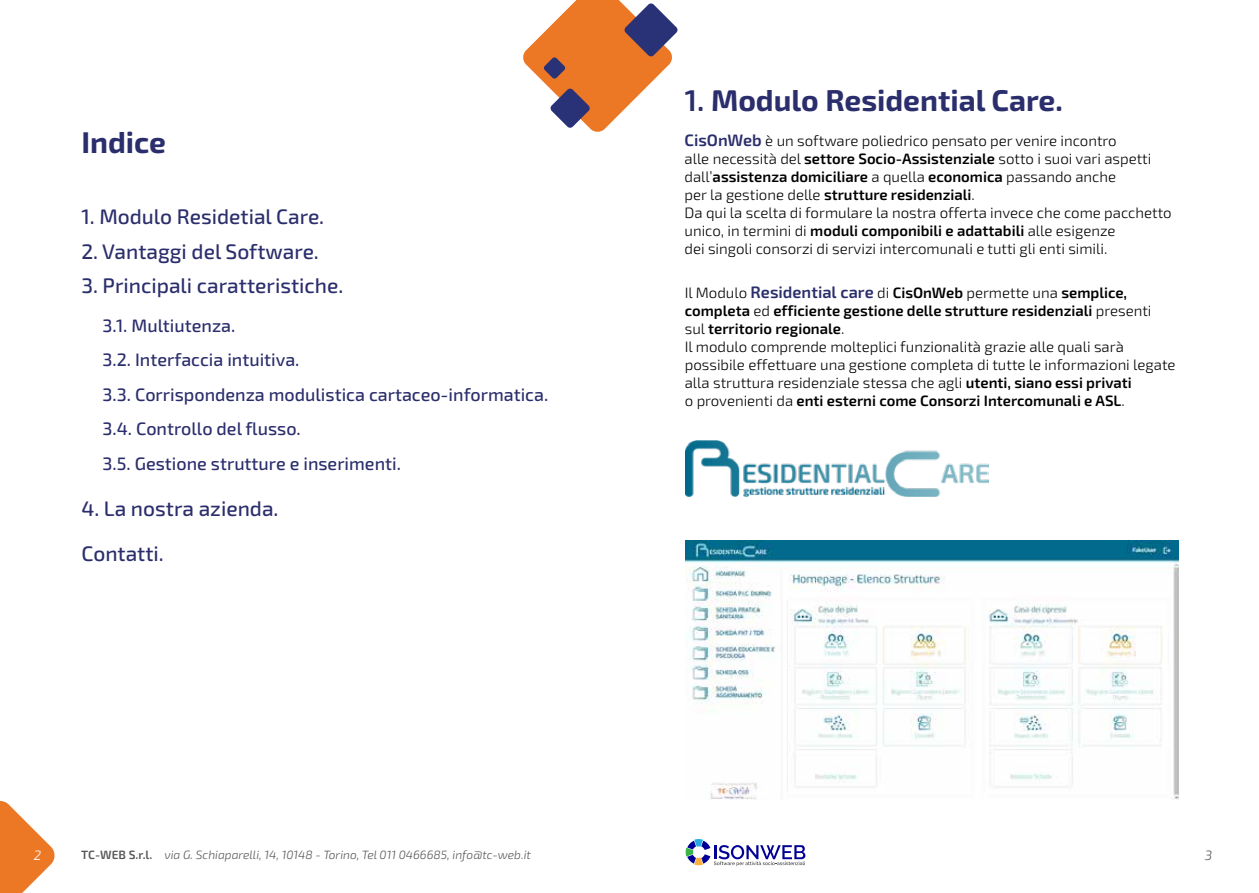
<style>
.page{position:relative;width:1259px;height:893px;background:#fff}
.page>*{position:absolute;margin:0;border:0;box-sizing:border-box;transform-origin:0 0}
.t1{font:700 30px "Exo 2";color:#2b2e6c}
.t2{font:500 21px/45px "Exo 2";color:#2b2e6c}
.t3{font:500 18px/34.5px "Exo 2";color:#2b2e6c}
.t4{font:300 15px/18px "Exo 2";color:#000}
.t5{font:italic 300 13.5px "Exo 2";color:#fff}
.t6{font:italic 300 13.5px "Exo 2";color:#575756}
.t7{font:italic 300 12px "Exo 2";color:#575756}
.s1{font-weight:600}
.s2{font-weight:600;font-size:16.5px;color:#2b2e6c}
.s3{font-weight:600;font-style:normal}
</style>
<div class="page">
<svg style="left:0;top:801px;width:55px;height:92px"></svg>
<svg style="left:685px;top:839px;width:120px;height:27px"></svg>
<svg style="left:523px;top:0;width:155px;height:132px"></svg>
<img style="left:685px;top:540px;width:493px;height:259px">
<img style="left:685px;top:440px;width:303px;height:57px">
<h1 class="t1" style="left:81px;top:124px;width:86px">Indice</h1>
<h2 class="t2" style="left:81px;top:195px;width:244px">1. Modulo Residetial Care.</h2>
<h2 class="t2" style="left:81px;top:229px;width:239px">2. Vantaggi del Software.</h2>
<h2 class="t2" style="left:81px;top:264px;width:263px">3. Principali caratteristiche.</h2>
<p class="t3" style="left:103px;top:308px;width:447px">3.1. Multiutenza.<br>3.2. Interfaccia intuitiva.<br>3.3. Corrispondenza modulistica cartaceo-informatica.<br>3.4. Controllo del flusso.<br>3.5. Gestione strutture e inserimenti.</p>
<h2 class="t2" style="left:81px;top:487px;width:199px">4. La nostra azienda.<br>Contatti.</h2>
<h1 class="t1" style="left:685px;top:83px;width:379px"><span class="s1">1.</span> Modulo Residential Care.</h1>
<p class="t4" style="left:684px;top:132px;width:489px"><span class="s2">CisOnWeb</span> è un software poliedrico pensato per venire incontro<br>alle necessità del <span class="s1">settore Socio-Assistenziale</span> sotto i suoi vari aspetti dall’<span class="s1">assistenza domiciliare</span> a quella <span class="s1">economica</span> passando anche<br>per la gestione delle <span class="s1">strutture residenziali</span>.<br>Da qui la scelta di formulare la nostra offerta invece che come pacchetto unico, in termini di <span class="s1">moduli componibili e adattabili</span> alle esigenze<br>dei singoli consorzi di servizi intercomunali e tutti gli enti simili.</p>
<p class="t4" style="left:685px;top:284px;width:492px">Il Modulo <span class="s2">Residential care</span> di <span class="s1">CisOnWeb</span> permette una <span class="s1">semplice, completa</span> ed <span class="s1">efficiente gestione delle strutture residenziali</span> presenti sul <span class="s1">territorio regionale</span>.<br>Il modulo comprende molteplici funzionalità grazie alle quali sarà possibile effettuare una gestione completa di tutte le informazioni legate alla struttura residenziale stessa che agli <span class="s1">utenti, siano essi privati<br></span>o provenienti da <span class="s1">enti esterni come Consorzi Intercomunali e ASL</span>.</p>
<p class="t5" style="left:34px;top:848px;width:9px">2</p>
<p class="t7" style="left:81px;top:848px;width:451px"><span class="s3">TC-WEB S.r.l.</span> via G. Schiaparelli, 14, 10148 - Torino, Tel 011 0466685, info@tc-web.it</p>
<p class="t6" style="left:1205px;top:848px;width:9px">3</p>
</div>
